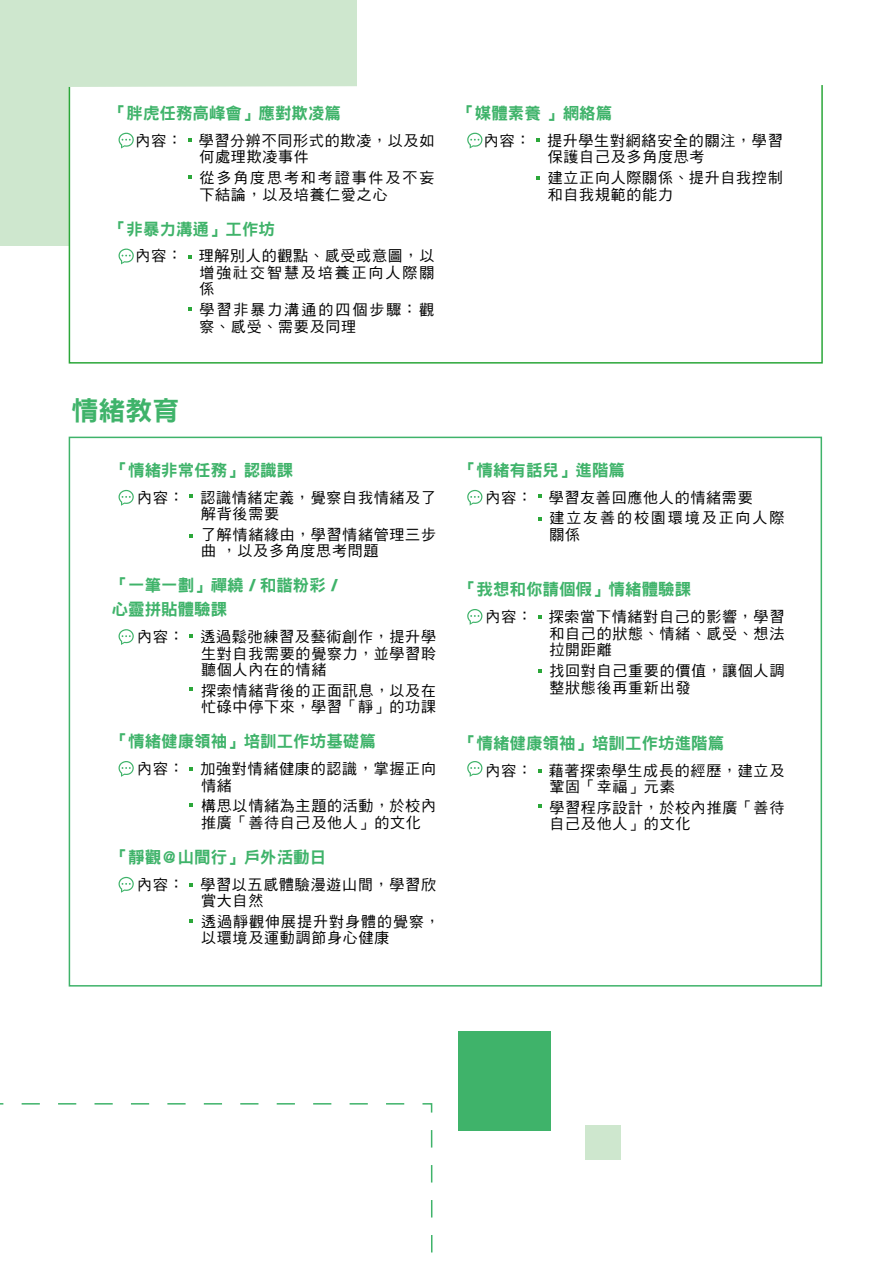
<style>
.page{position:relative;width:893px;height:1263px;background:#fff}
.page>*{position:absolute;margin:0;border:0;box-sizing:border-box;transform-origin:0 0}
.t1{font:27px "DF Hei Std W9";color:#3fb36a}
.t2{font:16.5px/24px "DF Hei Std W9";color:#3fb36a}
.t3{font:15px/16.5px "DF Hei Std W5";letter-spacing:.05em;color:#000}
.t4{font:15px/20.7px "DF Hei Std W5";letter-spacing:.09em;color:#000}
.t5{font:15px/16.5px "DF Hei Std W5";letter-spacing:.13em;color:#000}
.t6{font:15px/16.5px "DF Hei Std W5";letter-spacing:.135em;color:#000}
.s1{font-family:"Helvetica Neue LT Pro";font-weight:800}
.s2{font-family:"DF Hei W9 GB5"}
</style>
<div class="page">
<div style="left:0;top:0;width:357px;height:246px;background:#cee7ce"></div>
<svg style="left:68px;top:85px;width:755px;height:279px"></svg>
<svg style="left:536px;top:138px;width:4px;height:3px"></svg>
<svg style="left:536px;top:176px;width:4px;height:3px"></svg>
<svg style="left:118px;top:490px;width:16px;height:16px"></svg>
<svg style="left:118px;top:629px;width:16px;height:16px"></svg>
<svg style="left:118px;top:761px;width:16px;height:16px"></svg>
<svg style="left:118px;top:877px;width:16px;height:16px"></svg>
<svg style="left:467px;top:490px;width:15px;height:16px"></svg>
<svg style="left:467px;top:609px;width:15px;height:16px"></svg>
<svg style="left:467px;top:761px;width:15px;height:16px"></svg>
<svg style="left:118px;top:133px;width:16px;height:15px"></svg>
<svg style="left:118px;top:249px;width:16px;height:15px"></svg>
<svg style="left:467px;top:133px;width:15px;height:15px"></svg>
<svg style="left:0;top:1103px;width:433px;height:150px"></svg>
<div style="left:458px;top:1031px;width:93px;height:100px;background:#3fb36a"></div>
<div style="left:585px;top:1125px;width:36px;height:35px;background:#cee7ce"></div>
<p class="t2" style="left:110px;top:101px;width:232px">「胖虎任務高峰會」應對欺凌篇</p>
<p class="t3" style="left:199px;top:132px;width:236px;text-indent:-64px">內容： 學習分辨不同形式的欺凌，以及如何處理欺凌事件</p>
<p class="t5" style="left:199px;top:169px;width:236px">從多角度思考和考證事件及不妄下結論，以及培養仁愛之心</p>
<p class="t2" style="left:110px;top:216px;width:166px">「非暴力溝通」工作坊</p>
<p class="t3" style="left:199px;top:248px;width:236px;text-align:justify;text-indent:-64px">內容： 理解別人的觀點、感受或意圖，以增強社交智慧及培養正向人際關係</p>
<p class="t6" style="left:199px;top:301px;width:236px">學習非暴力溝通的四個步驟：觀察、感受、需要及同理</p>
<h1 class="t1" style="left:71px;top:395px;width:109px">情緒教育</h1>
<p class="t2" style="left:112px;top:457px;width:183px">「情緒非常任務」認識課</p>
<p class="t3" style="left:201px;top:489px;width:236px;text-indent:-64px">內容： 認識情緒定義，覺察自我情緒及了解背後需要</p>
<p class="t3" style="left:201px;top:526px;width:236px">了解情緒緣由，學習情緒管理三步曲，以及多角度思考問題</p>
<p class="t2" style="left:112px;top:573px;width:227px">「一筆一劃」禪繞 <span class="s1">/</span> 和諧粉彩 <span class="s1">/</span>心靈拼貼體驗課</p>
<p class="t3" style="left:201px;top:628px;width:236px;text-align:justify;text-indent:-64px">內容： 透過鬆弛練習及藝術創作，提升學生對自我需要的覺察力，並學習聆聽個人內在的情緒</p>
<p class="t3" style="left:201px;top:682px;width:236px">探索情緒背後的正面訊息，以及在忙碌中停下來，學習「靜」的功課</p>
<p class="t2" style="left:112px;top:729px;width:265px">「情緒健康領袖」培訓工作坊基礎篇</p>
<p class="t3" style="left:201px;top:760px;width:236px;text-indent:-64px">內容： 加強對情緒健康的認識，掌握正向情緒</p>
<p class="t3" style="left:201px;top:797px;width:236px">構思以情緒為主題的活動，於校內推廣「善待自己及他人」的文化</p>
<p class="t2" style="left:112px;top:844px;width:216px">「靜觀<span class="s2">＠</span>山間行」戶外活動日</p>
<p class="t3" style="left:201px;top:876px;width:236px;text-indent:-64px">內容： 學習以五感體驗漫遊山間，學習欣賞大自然</p>
<p class="t3" style="left:201px;top:913px;width:240px">透過靜觀伸展提升對身體的覺察，以環境及運動調節身心健康</p>
<p class="t2" style="left:458px;top:101px;width:155px">「媒體素養」網絡篇</p>
<p class="t3" style="left:548px;top:132px;width:236px;text-indent:-64px">內容： 提升學生對網絡安全的關注，學習保護自己及多角度思考</p>
<p class="t3" style="left:548px;top:169px;width:236px">建立正向人際關係、提升自我控制和自我規範的能力</p>
<p class="t2" style="left:460px;top:457px;width:166px">「情緒有話兒」進階篇</p>
<p class="t4" style="left:549px;top:487px;width:236px;text-indent:-64px">內容： 學習友善回應他人的情緒需要<br>建立友善的校園環境及正向人際</p>
<p class="t3" style="left:549px;top:526px;width:32px">關係</p>
<p class="t2" style="left:460px;top:577px;width:232px">「我想和你請個假」情緒體驗課</p>
<p class="t3" style="left:549px;top:608px;width:236px;text-align:justify;text-indent:-64px">內容： 探索當下情緒對自己的影響，學習和自己的狀態、情緒、感受、想法拉開距離</p>
<p class="t3" style="left:549px;top:662px;width:236px">找回對自己重要的價值，讓個人調整狀態後再重新出發</p>
<p class="t2" style="left:460px;top:730px;width:265px">「情緒健康領袖」培訓工作坊進階篇</p>
<p class="t3" style="left:549px;top:762px;width:236px;text-indent:-64px">內容： 藉著探索學生成長的經歷，建立及鞏固「幸福」元素</p>
<p class="t3" style="left:549px;top:799px;width:236px">學習程序設計，於校內推廣「善待自己及他人」的文化</p>
</div>
